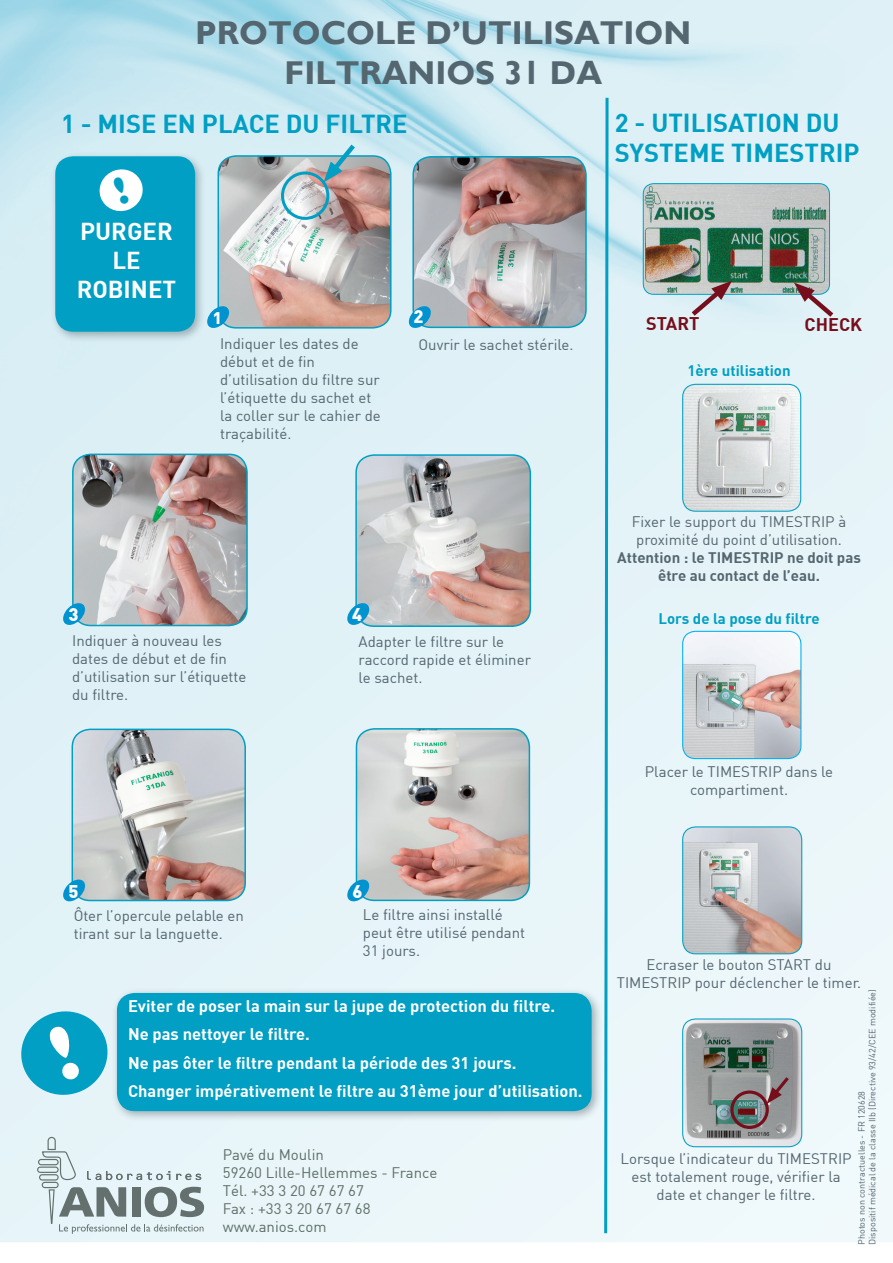
<style>
.page{position:relative;width:893px;height:1263px;background:#fff}
.page>*{position:absolute;margin:0;border:0;box-sizing:border-box;transform-origin:0 0}
.t1{font:700 33px/39.6px "Gill Sans";color:#54666f;text-align:center}
.t2{font:700 25.5px/30.6px "DIN";color:#009fc3}
.t3{font:700 24px/28.8px "DIN";color:#fff;text-align:center}
.t4{font:700 18px "DIN";color:#760e1c}
.t5{font:900 18px "DIN";color:#fff}
.t6{font:700 16.5px/28.3px "DIN";color:#fff}
.t7{font:900 16.5px "DIN";color:#fff}
.t8{font:15px/18px "DIN";color:#54666f}
.t9{font:15px/18px "DIN";color:#5d6e65}
.t10{font:700 15px/18px "DIN";color:#54666f;text-align:center}
.t11{font:700 15px "DIN";color:#009fc3}
.t12{font:9px/10.8px "DIN";color:#54666f}
</style>
<div class="page">
<div style="left:0;top:0;width:893px;height:1242px;background:#e7f4f9"></div>
<img style="left:0;top:0;width:865px;height:587px">
<img style="left:218px;top:156px;width:173px;height:172px">
<div style="left:218px;top:155px;width:174px;height:174px;border:2px solid #009fc3;border-radius:18px"></div>
<img style="left:413px;top:157px;width:173px;height:170px">
<div style="left:412px;top:156px;width:175px;height:172px;border:2px solid #009fc3;border-radius:18px"></div>
<img style="left:73px;top:454px;width:174px;height:171px">
<div style="left:72px;top:454px;width:176px;height:172px;border:2px solid #009fc3;border-radius:18px"></div>
<img style="left:356px;top:455px;width:174px;height:171px">
<div style="left:355px;top:454px;width:176px;height:173px;border:2px solid #009fc3;border-radius:18px"></div>
<img style="left:72px;top:729px;width:173px;height:171px">
<div style="left:72px;top:729px;width:174px;height:172px;border:2px solid #009fc3;border-radius:18px"></div>
<img style="left:356px;top:729px;width:173px;height:171px">
<div style="left:356px;top:728px;width:174px;height:173px;border:2px solid #009fc3;border-radius:18px"></div>
<div style="left:112px;top:988px;width:491px;height:134px;background:#54666f;opacity:.49"></div>
<div style="left:118px;top:994px;width:473px;height:116px;background:#009fc3;border-radius:17px"></div>
<div style="left:117px;top:993px;width:475px;height:118px;border:2px solid #009fc3;border-radius:17px"></div>
<svg style="left:324px;top:140px;width:36px;height:43px;background:#a2bec5"></svg>
<div style="left:281px;top:171px;width:48px;height:49px;border:3px solid #009fc3;border-radius:50%"></div>
<svg style="left:37px;top:1137px;width:167px;height:97px;background:#cad7da"></svg>
<div style="left:50px;top:151px;width:156px;height:192px;background:#54666f;opacity:.49"></div>
<div style="left:56px;top:157px;width:138px;height:174px;background:#009fc3;border-radius:17px"></div>
<div style="left:55px;top:156px;width:140px;height:176px;border:2px solid #009fc3;border-radius:17px"></div>
<img style="left:683px;top:384px;width:118px;height:127px">
<div style="left:682px;top:384px;width:119px;height:128px;border:1px solid #009fc3;border-radius:13px"></div>
<img style="left:683px;top:631px;width:118px;height:127px">
<div style="left:682px;top:631px;width:119px;height:128px;border:1px solid #00aeef;border-radius:13px"></div>
<img style="left:683px;top:827px;width:119px;height:127px">
<div style="left:682px;top:826px;width:120px;height:128px;border:1px solid #009fc3;border-radius:13px"></div>
<img style="left:683px;top:1019px;width:119px;height:128px">
<div style="left:682px;top:1018px;width:120px;height:129px;border:1px solid #009fc3;border-radius:13px"></div>
<div style="left:730px;top:1090px;width:39px;height:39px;border:3px solid #760e1c;border-radius:50%"></div>
<svg style="left:767px;top:1074px;width:25px;height:30px"></svg>
<svg style="left:603px;top:95px;width:7px;height:1141px;background:#82cfe1"></svg>
<img style="left:643px;top:184px;width:186px;height:110px">
<div style="left:643px;top:183px;width:187px;height:112px;border:1px solid #009fc3;border-radius:10px"></div>
<svg style="left:687px;top:281px;width:45px;height:39px;background:#bcbcc0"></svg>
<svg style="left:794px;top:283px;width:44px;height:38px;background:#c3c1c7"></svg>
<svg style="left:206px;top:305px;width:25px;height:24px"></svg>
<svg style="left:407px;top:305px;width:25px;height:24px"></svg>
<svg style="left:62px;top:602px;width:25px;height:24px"></svg>
<svg style="left:346px;top:602px;width:25px;height:24px"></svg>
<svg style="left:62px;top:878px;width:25px;height:25px"></svg>
<svg style="left:346px;top:878px;width:25px;height:25px"></svg>
<svg style="left:16px;top:1006px;width:97px;height:94px;background:#57bfd7"></svg>
<svg style="left:99px;top:169px;width:44px;height:43px"></svg>
<h1 class="t1" style="left:195px;top:13px;width:497px">PROTOCOLE D’UTILISATION<br>FILTRANIOS 31 DA</h1>
<h2 class="t2" style="left:61px;top:108px;width:348px">1 - MISE EN PLACE DU FILTRE</h2>
<h3 class="t3" style="left:77px;top:216px;width:101px">PURGER<br>LE<br>ROBINET</h3>
<p class="t7" style="left:213px;top:307px;width:11px">1</p>
<p class="t5" style="left:414px;top:305px;width:12px">2</p>
<p class="t8" style="left:220px;top:334px;width:140px">Indiquer les dates de</p>
<p class="t8" style="left:418px;top:336px;width:156px">Ouvrir le sachet stérile.</p>
<p class="t8" style="left:220px;top:352px;width:162px">début et de fin d’utilisation du filtre sur l’étiquette du sachet et la coller sur le cahier de traçabilité.</p>
<p class="t5" style="left:68px;top:602px;width:12px">3</p>
<p class="t5" style="left:352px;top:603px;width:12px">4</p>
<p class="t8" style="left:72px;top:632px;width:176px">Indiquer à nouveau les dates de début et de fin d’utilisation sur l’étiquette du filtre.</p>
<p class="t8" style="left:359px;top:632px;width:174px">Adapter le filtre sur le raccord rapide et éliminer le sachet.</p>
<h2 class="t2" style="left:615px;top:106px;width:246px">2 - UTILISATION DU<br>SYSTEME TIMESTRIP</h2>
<p class="t4" style="left:646px;top:312px;width:55px">START</p>
<p class="t4" style="left:805px;top:312px;width:59px">CHECK</p>
<p class="t11" style="left:687px;top:361px;width:105px">1ère utilisation</p>
<p class="t8" style="left:632px;top:513px;width:216px">Fixer le support du TIMESTRIP à proximité du point d’utilisation.</p>
<p class="t10" style="left:617px;top:548px;width:245px">Attention : le TIMESTRIP ne doit pas être au contact de l’eau.</p>
<p class="t11" style="left:658px;top:609px;width:163px">Lors de la pose du filtre</p>
<p class="t8" style="left:645px;top:762px;width:190px;text-align:center">Placer le TIMESTRIP dans le compartiment.</p>
<p class="t5" style="left:68px;top:879px;width:12px">5</p>
<p class="t5" style="left:353px;top:879px;width:12px">6</p>
<p class="t8" style="left:74px;top:906px;width:172px">Ôter l’opercule pelable en tirant sur la languette.</p>
<p class="t8" style="left:363px;top:905px;width:164px">Le filtre ainsi installé peut être utilisé pendant<br>31 jours.</p>
<p class="t6" style="left:128px;top:991px;width:456px">Eviter de poser la main sur la jupe de protection du filtre.<br>Ne pas nettoyer le filtre.<br>Ne pas ôter le filtre pendant la période des 31 jours.<br>Changer impérativement le filtre au 31ème jour d’utilisation.</p>
<p class="t9" style="left:223px;top:1145px;width:216px">Pavé du Moulin<br>59260 Lille-Hellemmes - France<br>Tél. +33 3 20 67 67 67<br>Fax : +33 3 20 67 67 68 www.anios.com</p>
<p class="t8" style="left:617px;top:956px;width:246px;text-align:center">Ecraser le bouton START du<br>TIMESTRIP pour déclencher le timer.</p>
<p class="t12" style="left:856px;top:1245px;width:257px;rotate:-90deg">Photos non contractuelles - FR 120628<br>Dispositif médical de la classe IIb (Directive 93/42/CEE modifiée)</p>
<p class="t8" style="left:621px;top:1150px;width:233px;text-align:center">Lorsque l’indicateur du TIMESTRIP est totalement rouge, vérifier la date et changer le filtre.</p>
</div>
